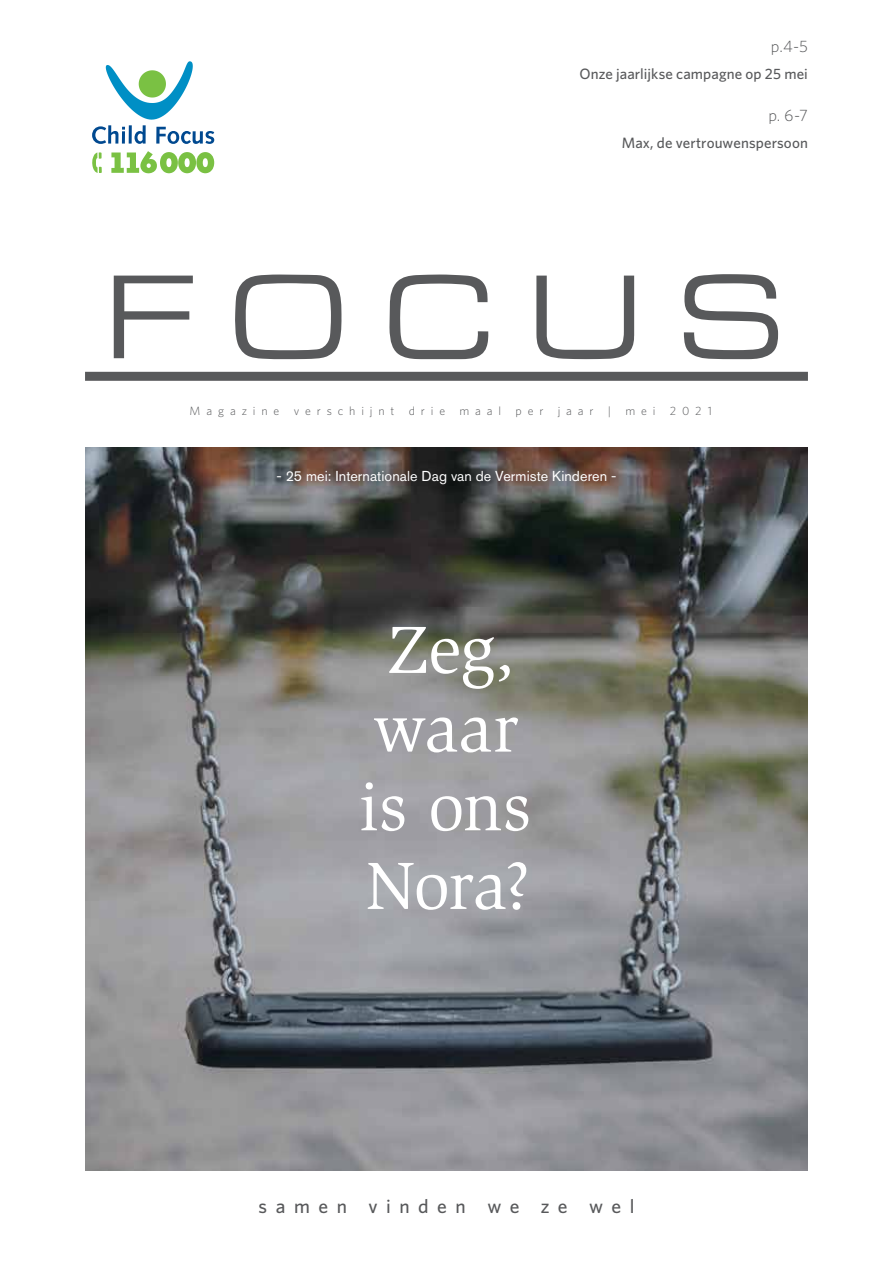
<style>
.page{position:relative;width:893px;height:1263px;background:#fff}
.page>*{position:absolute;margin:0;border:0;box-sizing:border-box;transform-origin:0 0}
.t1{font:expanded 117px "Eurostile BQ";letter-spacing:.255em;color:#58595b}
.t2{font:68.7px/78.6px "Slimbach Std";letter-spacing:-.005em;color:#fff;text-align:center}
.t3{font:500 19.5px "Whitney";letter-spacing:.44em;color:#58595b}
.t4{font:300 16.5px "Whitney";color:#58595b}
.t5{font:500 15px "Whitney";letter-spacing:.005em;color:#58595b}
.t6{font:14.25px "Akzidenz Grotesk Pro";letter-spacing:.005em;color:#fff}
.t7{font:300 12px "Whitney";letter-spacing:.49em;color:#58595b}
</style>
<div class="page">
<img style="left:85px;top:447px;width:723px;height:723px">
<div style="left:266px;top:458px;width:361px;height:38px;background:#000;opacity:.5"></div>
<svg style="left:111px;top:151px;width:103px;height:22px"></svg>
<svg style="left:92px;top:152px;width:10px;height:21px"></svg>
<svg style="left:92px;top:61px;width:122px;height:83px"></svg>
<div style="left:85px;top:372px;width:723px;height:9px;background:#58595b"></div>
<p class="t4" style="left:771px;top:35px;width:39px">p.4-5</p>
<p class="t5" style="left:579px;top:63px;width:230px">Onze jaarlijkse campagne op 25 mei</p>
<p class="t4" style="left:768px;top:104px;width:41px">p. 6-7</p>
<p class="t5" style="left:622px;top:132px;width:188px">Max, de vertrouwenspersoon</p>
<h1 class="t1" style="left:104px;top:251px;width:687px">FOCUS</h1>
<p class="t7" style="left:190px;top:402px;width:524px">Magazine verschijnt drie maal per jaar | mei 2021</p>
<p class="t6" style="left:277px;top:467px;width:341px">- 25 mei: Internationale Dag van de Vermiste Kinderen -</p>
<h2 class="t2" style="left:359px;top:611px;width:174px">Zeg, waar is ons<br>Nora?</h2>
<h3 class="t3" style="left:258px;top:1194px;width:377px">samen vinden we ze wel</h3>
</div>
